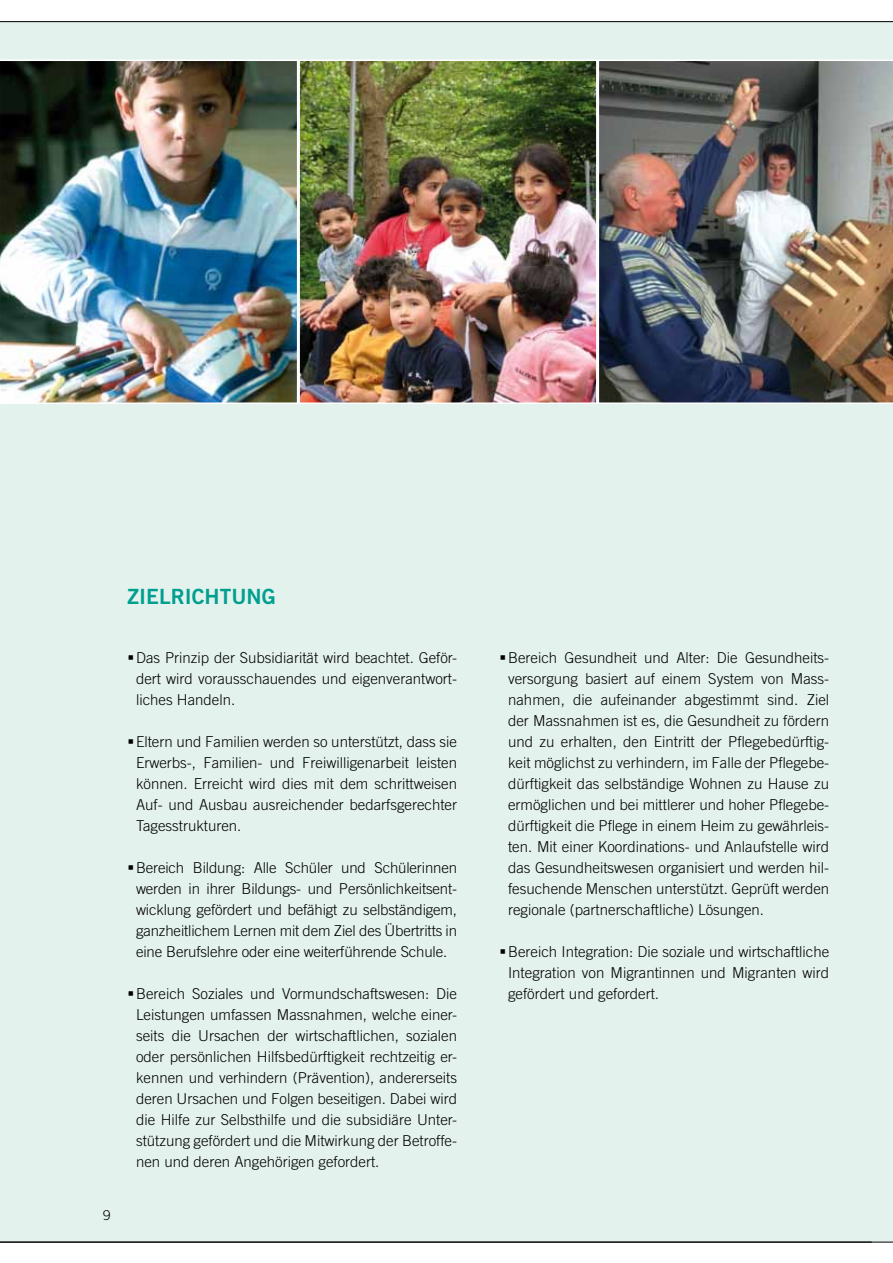
<style>
.page{position:relative;width:893px;height:1263px;background:#fff}
.page>*{position:absolute;margin:0;border:0;box-sizing:border-box;transform-origin:0 0}
.t1{font:21px "Trade Gothic Bold Two";color:#009f8f}
.t2{font:300 15px/21px "Trade Gothic";color:#000;text-align:justify}
.t3{font:300 13.5px "Trade Gothic";color:#000}
</style>
<div class="page">
<div style="left:0;top:21px;width:893px;height:1221px;background:#e4f2ee"></div>
<hr style="left:0;top:1242px;width:893px;height:1px;background:#000">
<hr style="left:0;top:21px;width:893px;height:1px;background:#000">
<img style="left:598px;top:59px;width:295px;height:345px">
<img style="left:299px;top:59px;width:299px;height:345px">
<img style="left:0;top:59px;width:299px;height:345px">
<h1 class="t1" style="left:128px;top:583px;width:23px">ZIELRI</h1>
<h1 class="t1" style="left:192px;top:583px;width:43px">CHTUNG</h1>
<p class="t3" style="left:103px;top:1208px;width:9px">9</p>
<p class="t2" style="left:136px;top:647px;width:323px">Das Prinzip der Subsidiarität wird beachtet. Geför&shy;dert wird vorausschauendes und eigenverantwort&shy;liches Handeln.</p>
<p class="t2" style="left:136px;top:731px;width:323px">Eltern und Familien werden so unterstützt, dass sie Erwerbs-, Familien- und Freiwilligenarbeit leisten können. Erreicht wird dies mit dem schrittweisen Auf- und Ausbau ausreichender bedarfsgerechter Tagesstrukturen.</p>
<p class="t2" style="left:136px;top:857px;width:323px">Bereich Bildung: Alle Schüler und Schülerinnen werden in ihrer Bildungs- und Persönlichkeitsent&shy;wicklung gefördert und befähigt zu selbständigem, ganzheitlichem Lernen mit dem Ziel des Übertritts in eine Berufslehre oder eine weiterführende Schule.</p>
<p class="t2" style="left:136px;top:983px;width:323px">Bereich Soziales und Vormundschaftswesen: Die Leistungen umfassen Massnahmen, welche einer&shy;seits die Ursachen der wirtschaftlichen, sozialen oder persönlichen Hilfsbedürftigkeit rechtzeitig er&shy;kennen und verhindern (Prävention), andererseits deren Ursachen und Folgen beseitigen. Dabei wird die Hilfe zur Selbsthilfe und die subsidiäre Unter&shy;stützung gefördert und die Mitwirkung der Betroffe&shy;nen und deren Angehörigen gefordert.</p>
<p class="t2" style="left:508px;top:647px;width:323px">Bereich Gesundheit und Alter: Die Gesundheits&shy;versorgung basiert auf einem System von Mass&shy;nahmen, die aufeinander abgestimmt sind. Ziel der Massnahmen ist es, die Gesundheit zu fördern und zu erhalten, den Eintritt der Pflegebedürftig&shy;keit möglichst zu verhindern, im Falle der Pflegebe&shy;dürftigkeit das selbständige Wohnen zu Hause zu ermöglichen und bei mittlerer und hoher Pflegebe&shy;dürftigkeit die Pflege in einem Heim zu gewährleis&shy;ten. Mit einer Koordinations- und Anlaufstelle wird das Gesundheitswesen organisiert und werden hil&shy;fesuchende Menschen unterstützt. Geprüft werden regionale (partnerschaftliche) Lösungen.</p>
<p class="t2" style="left:508px;top:941px;width:323px">Bereich Integration: Die soziale und wirtschaftliche Integration von Migrantinnen und Migranten wird gefördert und gefordert.</p>
</div>
